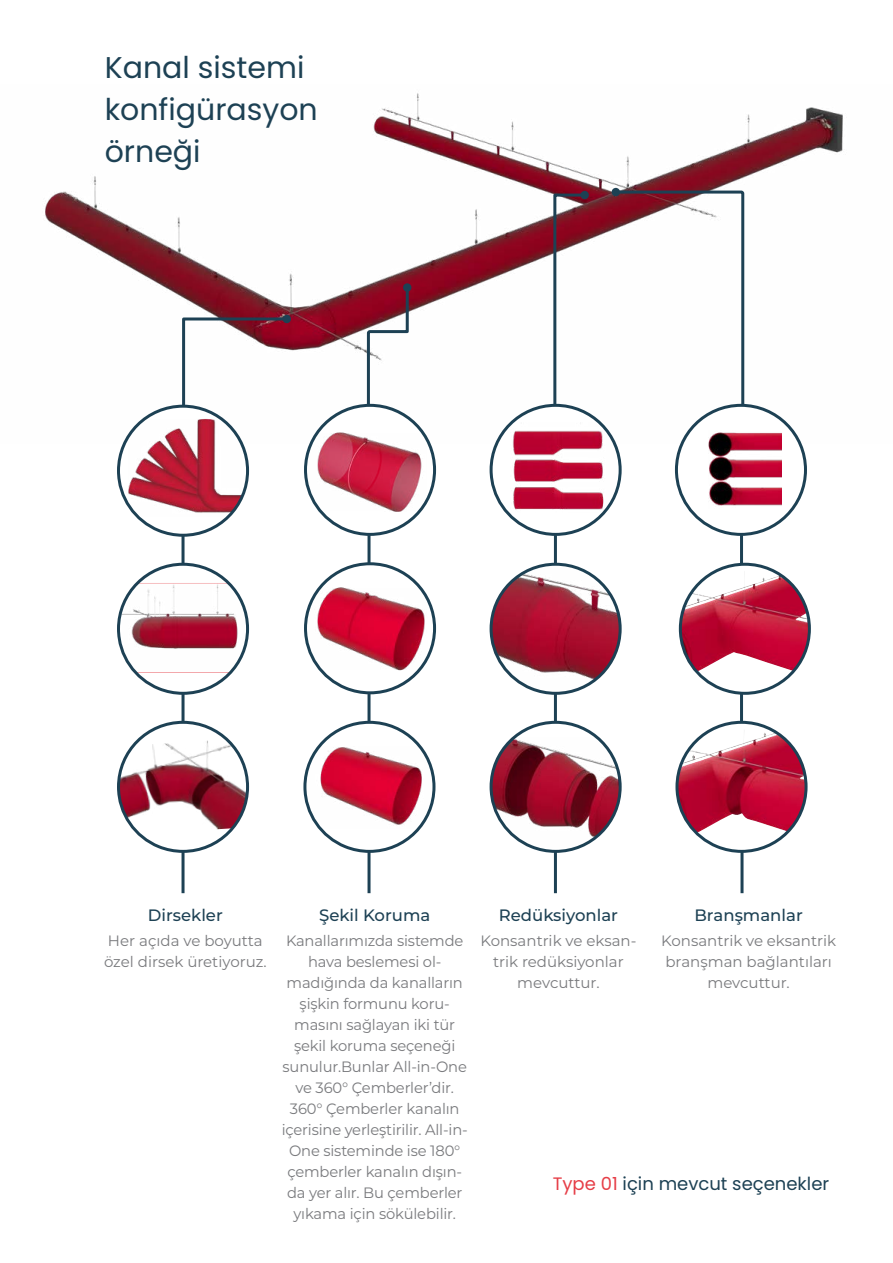
<style>
.page{position:relative;width:893px;height:1263px;background:#fff}
.page>*{position:absolute;margin:0;border:0;box-sizing:border-box;transform-origin:0 0}
.t1{font:30px/42px "Poppins";color:#1d4154}
.t2{font:18px "Poppins";color:#1d4154}
.t3{font:500 16.5px "Montserrat";color:#1d4154}
.t4{font:15px/21px "Montserrat";letter-spacing:-.01em;color:#797a7d;text-align:center}
.s1{color:#e63e47}
</style>
<div class="page">
<hr style="left:182px;top:829px;width:3px;height:64px;background:#1d4154">
<hr style="left:368px;top:829px;width:3px;height:64px;background:#1d4154">
<hr style="left:554px;top:829px;width:3px;height:64px;background:#1d4154">
<hr style="left:740px;top:829px;width:3px;height:64px;background:#1d4154">
<img style="left:45px;top:93px;width:798px;height:258px">
<svg style="left:303px;top:719px;width:133px;height:135px"></svg>
<svg style="left:489px;top:719px;width:133px;height:135px"></svg>
<svg style="left:675px;top:720px;width:133px;height:134px"></svg>
<svg style="left:117px;top:719px;width:133px;height:135px"></svg>
<hr style="left:182px;top:535px;width:3px;height:28px;background:#1d4154">
<hr style="left:368px;top:535px;width:3px;height:28px;background:#1d4154">
<hr style="left:554px;top:535px;width:3px;height:28px;background:#1d4154">
<hr style="left:740px;top:535px;width:3px;height:28px;background:#1d4154">
<hr style="left:182px;top:694px;width:3px;height:28px;background:#1d4154">
<hr style="left:368px;top:694px;width:3px;height:28px;background:#1d4154">
<hr style="left:554px;top:694px;width:3px;height:28px;background:#1d4154">
<hr style="left:740px;top:694px;width:3px;height:28px;background:#1d4154">
<svg style="left:302px;top:284px;width:136px;height:253px"></svg>
<svg style="left:304px;top:561px;width:133px;height:135px"></svg>
<svg style="left:489px;top:561px;width:133px;height:135px"></svg>
<svg style="left:488px;top:189px;width:320px;height:348px"></svg>
<svg style="left:678px;top:562px;width:133px;height:133px"></svg>
<svg style="left:117px;top:561px;width:133px;height:135px"></svg>
<svg style="left:115px;top:316px;width:175px;height:222px"></svg>
<h1 class="t1" style="left:105px;top:47px;width:214px">Kanal sistemi konfigürasyon örneği</h1>
<p class="t3" style="left:148px;top:904px;width:76px">Dirsekler</p>
<p class="t4" style="left:104px;top:930px;width:164px;text-align:left">Her açıda ve boyutta özel dirsek üretiyoruz.</p>
<p class="t3" style="left:319px;top:904px;width:113px">Şekil Koruma</p>
<p class="t4" style="left:282px;top:930px;width:188px">Kanallarımızda sistemde hava beslemesi ol&shy;madığında da kanalların şişkin formunu koru&shy;masını sağlayan iki tür şekil koruma seçeneği sunulur.Bunlar All-in-One ve 360° Çemberler’dir.<br>360° Çemberler kanalın içerisine yerleştirilir. All-in-<br>One sisteminde ise 180° çemberler kanalın dışın&shy;da yer alır. Bu çemberler yıkama için sökülebilir.</p>
<p class="t3" style="left:499px;top:904px;width:121px">Redüksiyonlar</p>
<p class="t4" style="left:480px;top:930px;width:157px">Konsantrik ve eksan&shy;trik redüksiyonlar mevcuttur.</p>
<p class="t3" style="left:694px;top:904px;width:110px">Branşmanlar</p>
<p class="t4" style="left:661px;top:930px;width:176px">Konsantrik ve eksantrik branşman bağlantıları mevcuttur.</p>
<p class="t2" style="left:553px;top:1173px;width:278px"><span class="s1">Type 01</span> için mevcut seçenekler</p>
</div>
